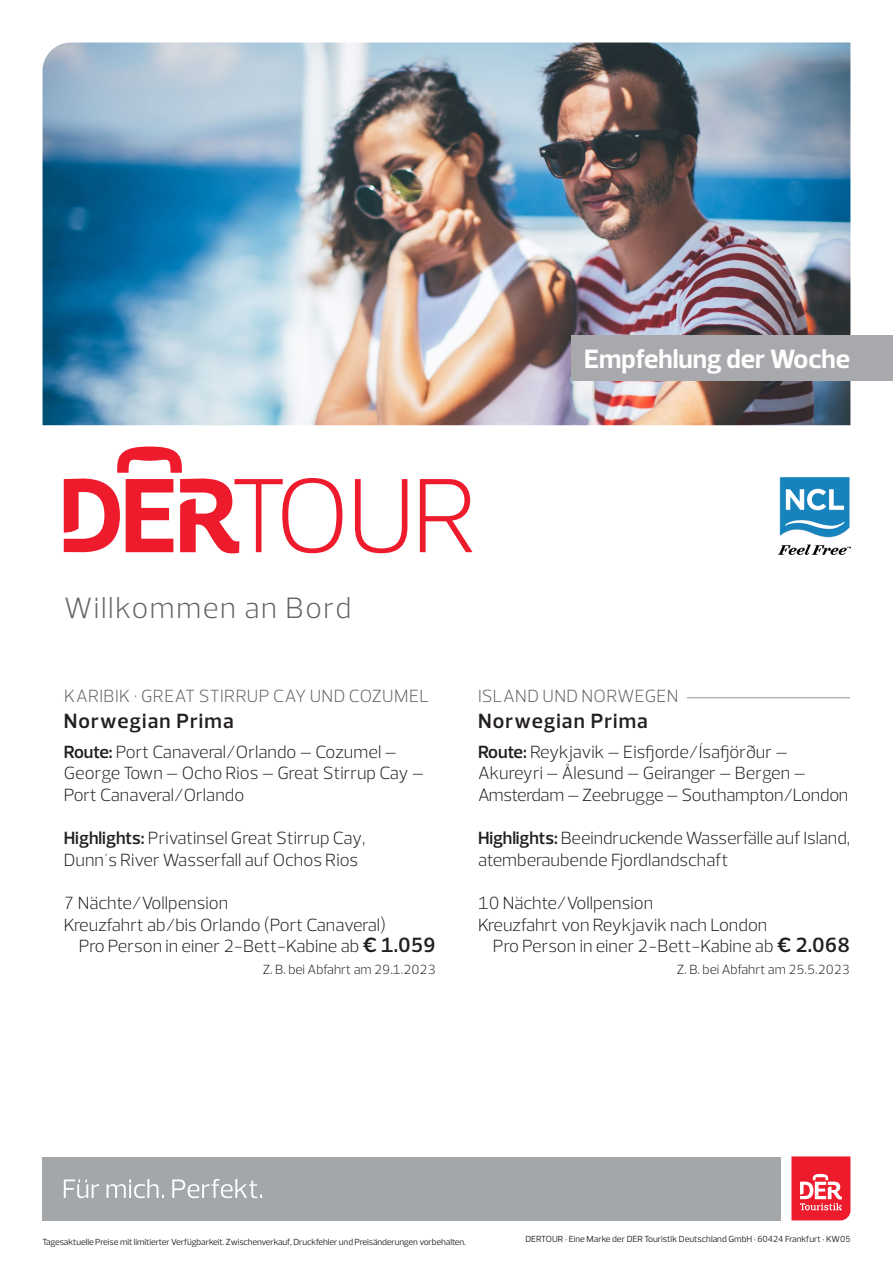
<style>
.page{position:relative;width:893px;height:1263px;background:#fff}
.page>*{position:absolute;margin:0;border:0;box-sizing:border-box;transform-origin:0 0}
.t1{font:300 30px "Prelo";letter-spacing:.05em;color:#636366}
.t2{font:700 27px "Prelo";color:#fff}
.t3{font:600 21px "Prelo";letter-spacing:.05em;color:#231f20}
.t4{font:300 18px/21.6px "Prelo";color:#231f20}
.t5{font:300 18px "Prelo";letter-spacing:.02em;color:#636366}
.t6{font:300 13.5px "Prelo";color:#231f20}
.t7{font:9px "Prelo";letter-spacing:-.01em;color:#231f20}
.s1{font-weight:600}
.s2{font-weight:600;font-size:21px}
</style>
<div class="page">
<div style="left:43px;top:1157px;width:738px;height:63px;background:#a3a7a9"></div>
<svg style="left:64px;top:1179px;width:198px;height:19px"></svg>
<img style="left:43px;top:43px;width:807px;height:382px">
<svg style="left:791px;top:1156px;width:59px;height:64px;background:#f04352"></svg>
<svg style="left:64px;top:446px;width:278px;height:107px"></svg>
<svg style="left:355px;top:479px;width:52px;height:74px"></svg>
<svg style="left:420px;top:479px;width:53px;height:73px"></svg>
<img style="left:779px;top:477px;width:71px;height:77px">
<div style="left:571px;top:335px;width:322px;height:46px;background:#a8a9ad"></div>
<hr style="left:478px;top:697px;width:372px;height:1px;background:#939598">
<div style="left:477px;top:691px;width:210px;height:14px;background:#fff"></div>
<h1 class="t1" style="left:64px;top:590px;width:289px">Willkommen an Bord</h1>
<h2 class="t2" style="left:584px;top:343px;width:267px">Empfehlung der Woche</h2>
<p class="t5" style="left:64px;top:685px;width:366px">KARIBIK · GREAT STIRRUP CAY UND COZUMEL</p>
<p class="t5" style="left:478px;top:685px;width:202px">ISLAND UND NORWEGEN</p>
<p class="t3" style="left:64px;top:708px;width:171px">Norwegian Prima</p>
<p class="t4" style="left:64px;top:741px;width:362px"><span class="s1">Route:</span> Port Canaveral/Orlando – Cozumel –<br>George Town – Ocho Rios – Great Stirrup Cay –<br>Port Canaveral/Orlando</p>
<p class="t4" style="left:64px;top:827px;width:303px"><span class="s1">Highlights:</span> Privatinsel Great Stirrup Cay,<br>Dunn´s River Wasserfall auf Ochos Rios</p>
<p class="t4" style="left:64px;top:892px;width:166px">7 Nächte/Vollpension</p>
<p class="t4" style="left:64px;top:914px;width:324px">Kreuzfahrt ab/bis Orlando (Port Canaveral)</p>
<p class="t4" style="left:79px;top:935px;width:359px">Pro Person in einer 2-Bett-Kabine ab <span class="s2">€ 1.059</span></p>
<p class="t6" style="left:263px;top:961px;width:175px">Z. B. bei Abfahrt am 29.1.2023</p>
<p class="t3" style="left:478px;top:708px;width:171px">Norwegian Prima</p>
<p class="t4" style="left:478px;top:741px;width:372px"><span class="s1">Route:</span> Reykjavik – Eisfjorde/Ísafjörður –<br>Akureyri – Ålesund – Geiranger – Bergen –<br>Amsterdam – Zeebrugge – Southampton/London</p>
<p class="t4" style="left:478px;top:827px;width:374px"><span class="s1">Highlights:</span> Beeindruckende Wasserfälle auf Island, atemberaubende Fjordlandschaft</p>
<p class="t4" style="left:478px;top:892px;width:177px">10 Nächte/Vollpension</p>
<p class="t4" style="left:478px;top:914px;width:291px">Kreuzfahrt von Reykjavik nach London</p>
<p class="t4" style="left:493px;top:935px;width:359px">Pro Person in einer 2-Bett-Kabine ab <span class="s2">€ 2.068</span></p>
<p class="t6" style="left:677px;top:961px;width:175px">Z. B. bei Abfahrt am 25.5.2023</p>
<p class="t7" style="left:43px;top:1236px;width:425px">Tagesaktuelle Preise mit limitierter Verfügbarkeit. Zwischenverkauf, Druckfehler und Preisänderungen vorbehalten.</p>
<p class="t7" style="left:525px;top:1233px;width:327px">DERTOUR · Eine Marke der DER Touristik Deutschland GmbH · 60424 Frankfurt · KW05</p>
</div>
